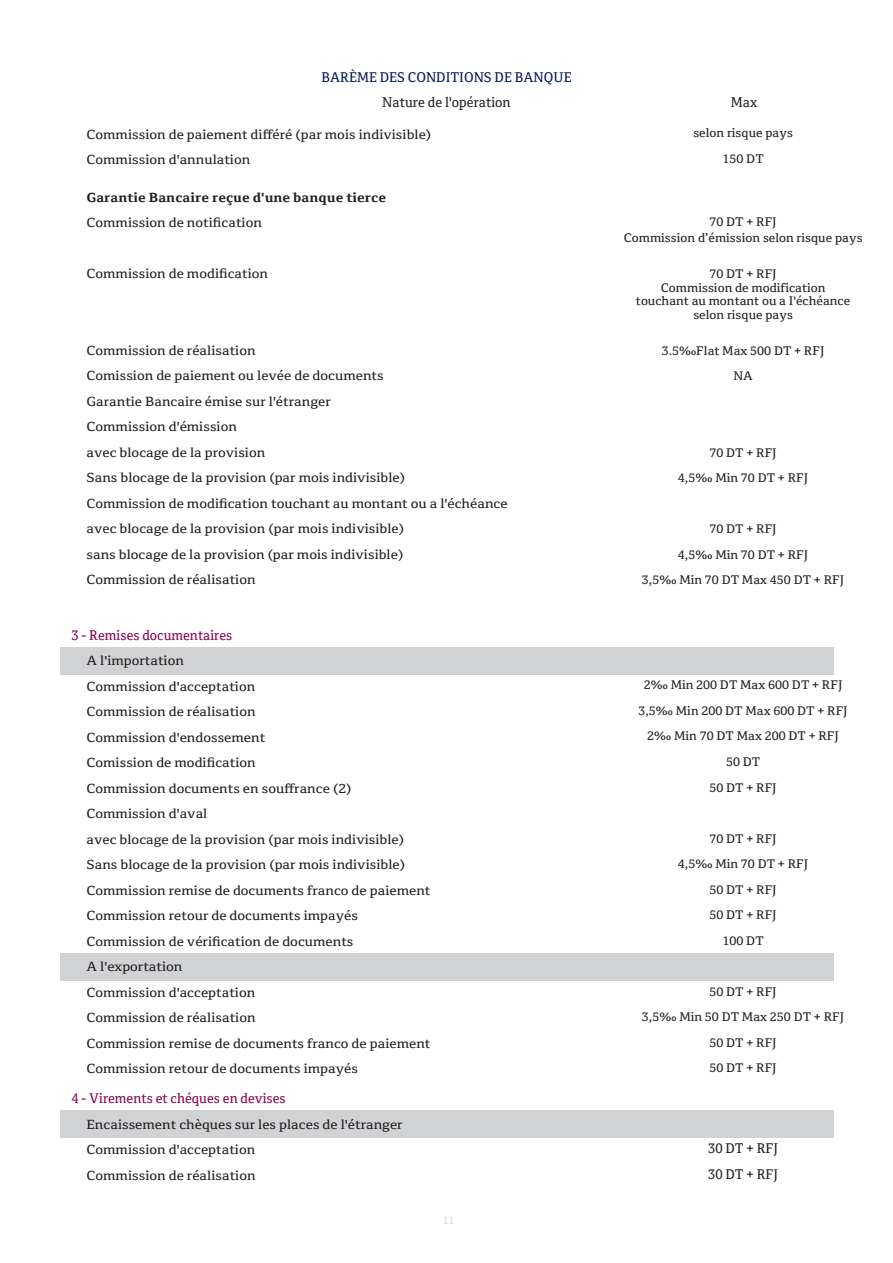
<style>
.page{position:relative;width:893px;height:1263px;background:#fff}
.page>*{position:absolute;margin:0;border:0;box-sizing:border-box;transform-origin:0 0}
.t1{font:13.65px "Cordale Arabic";color:#231f20}
.t2{font:13.5px "Cordale Arabic";color:#870151}
.t3{font:13.5px "Cordale Arabic";color:#011858}
.t4{font:13.5px/25.5px "Cordale Arabic";color:#231f20}
.t5{font:12.75px/25.5px "Cordale Arabic";color:#231f20;scale:1.13 1}
.t6{font:700 12.75px "Cordale Corp";color:#231f20;scale:1.13 1}
.t7{font:12px/25.5px "Cordale Arabic";color:#231f20;text-align:center;scale:1.08 1}
.t8{font:10.5px "Cordale Arabic";color:#d1d2d4}
</style>
<div class="page">
<div style="left:60px;top:647px;width:773px;height:27px;background:#d1d2d4"></div>
<div style="left:60px;top:954px;width:773px;height:27px;background:#d1d2d4"></div>
<div style="left:60px;top:1110px;width:773px;height:27px;background:#d1d2d4"></div>
<p class="t3" style="left:321px;top:65px;width:252px">BARÈME DES CONDITIONS DE BANQUE</p>
<p class="t1" style="left:382px;top:90px;width:130px">Nature de l'opération</p>
<p class="t1" style="left:731px;top:90px;width:28px">Max</p>
<p class="t5" style="left:87px;top:121px;width:307px">Commission de paiement différé (par mois indivisible)<br>Commission d'annulation</p>
<p class="t6" style="left:87px;top:189px;width:267px">Garantie Bancaire reçue d'une banque tierce</p>
<p class="t5" style="left:87px;top:209px;width:157px">Commission de notification</p>
<p class="t5" style="left:87px;top:260px;width:162px">Commission de modification</p>
<p class="t5" style="left:87px;top:337px;width:374px">Commission de réalisation<br>Comission de paiement ou levée de documents<br>Garantie Bancaire émise sur l'étranger<br>Commission d'émission<br>avec blocage de la provision<br>Sans blocage de la provision (par mois indivisible)<br>Commission de modification touchant au montant ou a l'échéance avec blocage de la provision (par mois indivisible)<br>sans blocage de la provision (par mois indivisible)<br>Commission de réalisation</p>
<p class="t2" style="left:72px;top:622px;width:162px">3 - Remises documentaires</p>
<p class="t5" style="left:87px;top:647px;width:306px">A l'importation<br>Commission d'acceptation<br>Commission de réalisation<br>Commission d'endossement<br>Comission de modification<br>Commission documents en souffrance (2)<br>Commission d'aval<br>avec blocage de la provision (par mois indivisible)<br>Sans blocage de la provision (par mois indivisible)<br>Commission remise de documents franco de paiement Commission retour de documents impayés Commission de vérification de documents<br>A l'exportation<br>Commission d'acceptation<br>Commission de réalisation<br>Commission remise de documents franco de paiement Commission retour de documents impayés</p>
<p class="t2" style="left:72px;top:1086px;width:216px">4 - Virements et chéques en devises</p>
<p class="t5" style="left:87px;top:1111px;width:281px">Encaissement chèques sur les places de l'étranger<br>Commission d'acceptation<br>Commission de réalisation</p>
<p class="t8" style="left:443px;top:1211px;width:13px">11</p>
<p class="t7" style="left:693px;top:120px;width:94px">selon risque pays<br>150 DT</p>
<p class="t7" style="left:624px;top:213px;width:223px;line-height:16.5px">70 DT + RFJ<br>Commission d’émission selon risque pays</p>
<p class="t7" style="left:636px;top:267px;width:200px;line-height:13.5px">70 DT + RFJ<br>Commission de modification touchant au montant ou a I'échéance selon risque pays</p>
<p class="t7" style="left:662px;top:337px;width:152px">3.5‰Flat Max 500 DT + RFJ<br>NA</p>
<p class="t7" style="left:678px;top:439px;width:122px">70 DT + RFJ<br>4,5‰ Min 70 DT + RFJ</p>
<p class="t7" style="left:642px;top:516px;width:189px">70 DT + RFJ<br>4,5‰ Min 70 DT + RFJ<br>3,5‰ Min 70 DT Max 450 DT + RFJ</p>
<p class="t7" style="left:638px;top:672px;width:195px">2‰ Min 200 DT Max 600 DT + RFJ<br>3,5‰ Min 200 DT Max 600 DT + RFJ<br>2‰ Min 70 DT Max 200 DT + RFJ<br>50 DT<br>50 DT + RFJ</p>
<p class="t7" style="left:678px;top:825px;width:122px">70 DT + RFJ<br>4,5‰ Min 70 DT + RFJ<br>50 DT + RFJ<br>50 DT + RFJ<br>100 DT</p>
<p class="t7" style="left:642px;top:978px;width:189px">50 DT + RFJ<br>3,5‰ Min 50 DT Max 250 DT + RFJ<br>50 DT + RFJ<br>50 DT + RFJ</p>
<p class="t4" style="left:708px;top:1135px;width:72px">30 DT + RFJ<br>30 DT + RFJ</p>
</div>
